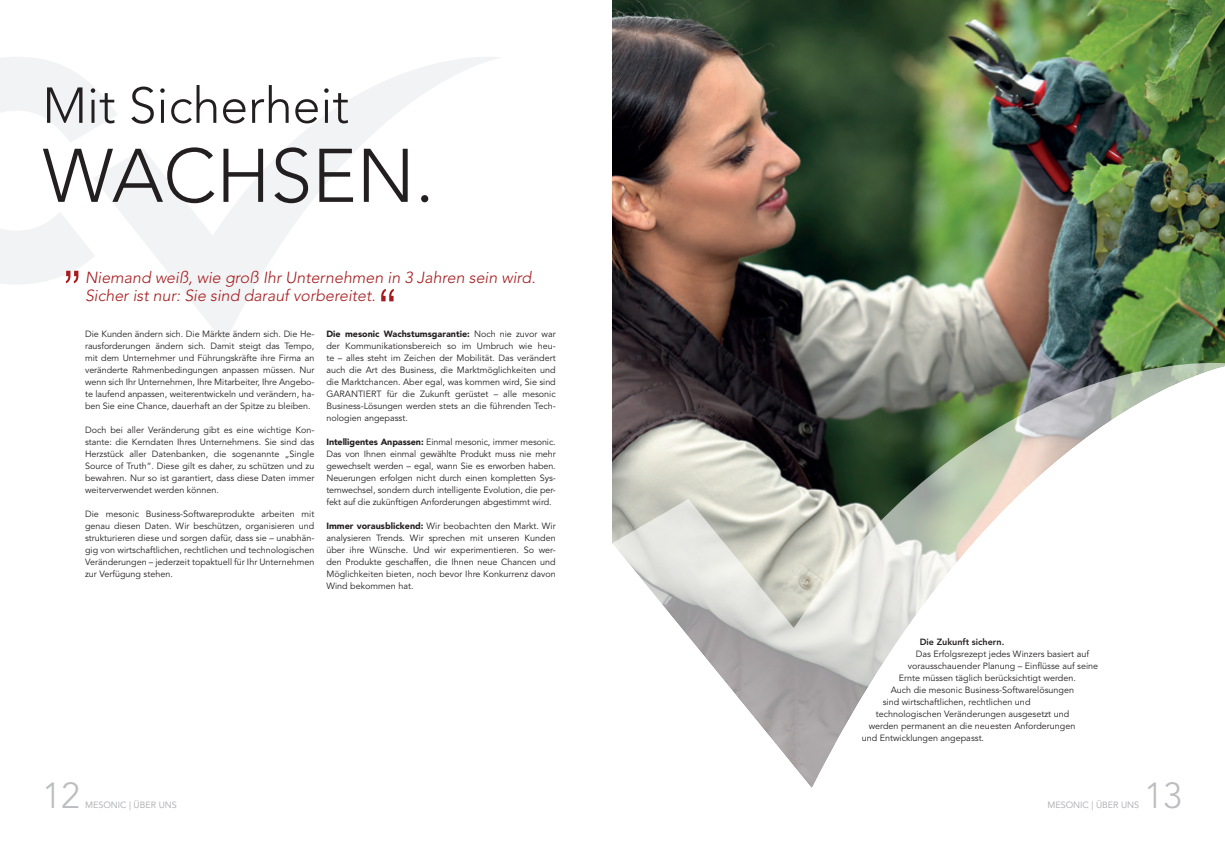
<style>
.page{position:relative;width:1225px;height:859px;background:#fff}
.page>*{position:absolute;margin:0;border:0;box-sizing:border-box;transform-origin:0 0}
.t1{font:300 75px "Avenir LT Pro";color:#231f20}
.t2{font:300 50px "Avenir LT Pro";color:#231f20}
.t3{font:300 36px "Avenir LT Pro";color:#bcbdc0}
.t4{font:italic 300 16px/18px "Avenir LT Pro";color:#a61c1f}
.t5{font:9px/12px "Avenir LT Pro";color:#231f20;text-align:justify}
.t6{font:9px "Avenir LT Pro";color:#a8a9ad}
.t7{font:800 9px "Avenir LT Pro";color:#231f20}
.s1{font-weight:900}
</style>
<div class="page">
<img style="left:612px;top:0;width:613px;height:362px">
<svg style="left:612px;top:362px;width:613px;height:425px"></svg>
<svg style="left:118px;top:57px;width:382px;height:285px"></svg>
<svg style="left:0;top:57px;width:118px;height:227px"></svg>
<svg style="left:381px;top:289px;width:13px;height:12px"></svg>
<p class="t2" style="left:43px;top:76px;width:308px">Mit Sicherheit</p>
<p class="t1" style="left:43px;top:132px;width:393px">WACHSEN.</p>
<p class="t4" style="left:85px;top:269px;width:452px">Niemand weiß, wie groß Ihr Unternehmen in 3 Jahren sein wird.<br>Sicher ist nur: Sie sind darauf vorbereitet.</p>
<p class="t5" style="left:85px;top:328px;width:231px">Die Kunden ändern sich. Die Märkte ändern sich. Die He&shy;rausforderungen ändern sich. Damit steigt das Tempo, mit dem Unternehmer und Führungskräfte ihre Firma an veränderte Rahmenbedingungen anpassen müssen. Nur wenn sich Ihr Unternehmen, Ihre Mitarbeiter, Ihre Angebo&shy;te laufend anpassen, weiterentwickeln und verändern, ha&shy;ben Sie eine Chance, dauerhaft an der Spitze zu bleiben.</p>
<p class="t5" style="left:85px;top:424px;width:231px">Doch bei aller Veränderung gibt es eine wichtige Kon&shy;stante: die Kerndaten Ihres Unternehmens. Sie sind das Herzstück aller Datenbanken, die sogenannte „Single Source of Truth“. Diese gilt es daher, zu schützen und zu bewahren. Nur so ist garantiert, dass diese Daten immer weiterverwendet werden können.</p>
<p class="t5" style="left:85px;top:508px;width:231px">Die mesonic Business-Softwareprodukte arbeiten mit genau diesen Daten. Wir beschützen, organisieren und strukturieren diese und sorgen dafür, dass sie – unabhän&shy;gig von wirtschaftlichen, rechtlichen und technologischen Veränderungen – jederzeit topaktuell für Ihr Unternehmen zur Verfügung stehen.</p>
<p class="t5" style="left:326px;top:328px;width:231px"><span class="s1">Die mesonic Wachstumsgarantie:</span> Noch nie zuvor war der Kommunikationsbereich so im Umbruch wie heu&shy;te – alles steht im Zeichen der Mobilität. Das verändert auch die Art des Business, die Marktmöglichkeiten und die Marktchancen. Aber egal, was kommen wird, Sie sind GARANTIERT für die Zukunft gerüstet – alle mesonic</p>
<p class="t5" style="left:326px;top:400px;width:231px">Business-Lösungen werden stets an die führenden Tech&shy;nologien angepasst.</p>
<p class="t5" style="left:326px;top:436px;width:231px"><span class="s1">Intelligentes Anpassen:</span> Einmal mesonic, immer mesonic.<br>Das von Ihnen einmal gewählte Produkt muss nie mehr gewechselt werden – egal, wann Sie es erworben haben.<br>Neuerungen erfolgen nicht durch einen kompletten Sys&shy;temwechsel, sondern durch intelligente Evolution, die per&shy;fekt auf die zukünftigen Anforderungen abgestimmt wird.</p>
<p class="t5" style="left:326px;top:520px;width:231px"><span class="s1">Immer vorausblickend:</span> Wir beobachten den Markt. Wir analysieren Trends. Wir sprechen mit unseren Kunden über ihre Wünsche. Und wir experimentieren. So wer&shy;den Produkte geschaffen, die Ihnen neue Chancen und Möglichkeiten bieten, noch bevor Ihre Konkurrenz davon Wind bekommen hat.</p>
<p class="t7" style="left:919px;top:636px;width:86px">Die Zukunft sichern.</p>
<p class="t5" style="left:915px;top:648px;width:175px">Das Erfolgsrezept jedes Winzers basiert auf</p>
<p class="t5" style="left:907px;top:660px;width:192px">vorausschauender Planung – Einflüsse auf seine</p>
<p class="t5" style="left:898px;top:672px;width:179px">Ernte müssen täglich berücksichtigt werden.</p>
<p class="t5" style="left:890px;top:684px;width:185px">Auch die mesonic Business-Softwarelösungen</p>
<p class="t5" style="left:882px;top:696px;width:149px">sind wirtschaftlichen, rechtlichen und</p>
<p class="t5" style="left:875px;top:708px;width:195px">technologischen Veränderungen ausgesetzt und</p>
<p class="t5" style="left:868px;top:720px;width:208px">werden permanent an die neuesten Anforderungen</p>
<p class="t5" style="left:861px;top:732px;width:124px">und Entwicklungen angepasst.</p>
<p class="t3" style="left:43px;top:774px;width:39px">12</p>
<p class="t3" style="left:1144px;top:774px;width:39px">13</p>
<p class="t6" style="left:85px;top:799px;width:93px">MESONIC | ÜBER UNS</p>
<p class="t6" style="left:1047px;top:799px;width:93px">MESONIC | ÜBER UNS</p>
</div>
